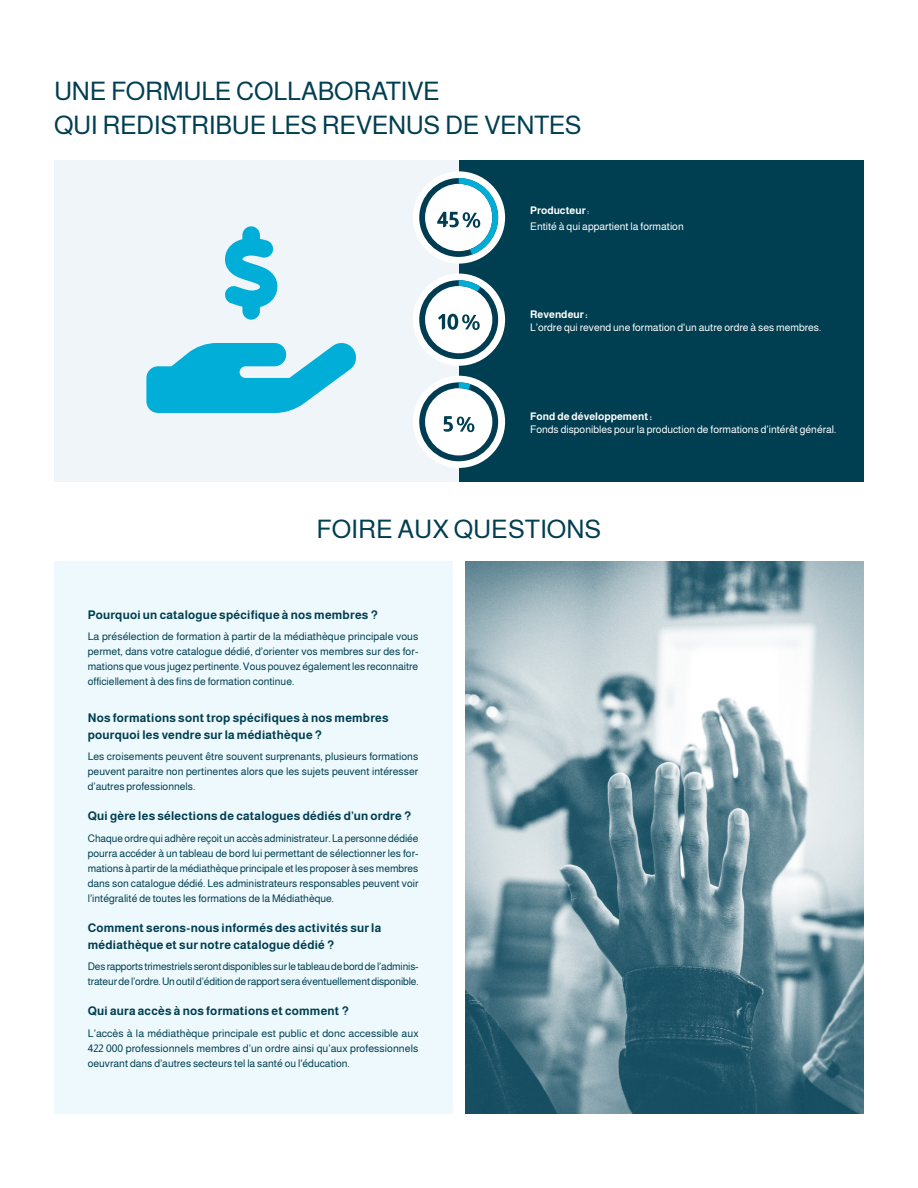
<style>
.page{position:relative;width:918px;height:1188px;background:#fff}
.page>*{position:absolute;margin:0;border:0;box-sizing:border-box;transform-origin:0 0}
.t1{font:25.5px/34.5px "Almarai";letter-spacing:-.01em;color:#003e51}
.texte{font:700 12px/16.5px "Almarai";letter-spacing:.015em;color:#003e51}
.texte_question{font:10.5px/15px "Almarai";color:#003e51;text-align:justify}
.texte-2{font:10.5px "Almarai";color:#fff}
.texte-3{font:700 10.5px "Almarai";color:#fff}
.s1{font-weight:400}
</style>
<div class="page">
<div style="left:55px;top:160px;width:404px;height:321px;background:#f0f5f9"></div>
<div style="left:459px;top:160px;width:405px;height:321px;background:#003e51"></div>
<div style="left:413px;top:171px;width:92px;height:93px;background:#fff;border-radius:50%"></div>
<div style="left:413px;top:274px;width:92px;height:92px;background:#fff;border-radius:50%"></div>
<div style="left:413px;top:376px;width:92px;height:92px;background:#fff;border-radius:50%"></div>
<svg style="left:419px;top:178px;width:79px;height:79px"></svg>
<svg style="left:419px;top:280px;width:79px;height:79px"></svg>
<svg style="left:419px;top:382px;width:79px;height:79px"></svg>
<div style="left:54px;top:561px;width:398px;height:553px;background:#edf9fc"></div>
<svg style="left:146px;top:226px;width:210px;height:187px"></svg>
<img style="left:466px;top:561px;width:398px;height:553px">
<p class="t1" style="left:54px;top:74px;width:529px">UNE FORMULE COLLABORATIVE<br>QUI REDISTRIBUE LES REVENUS DE VENTES</p>
<p class="texte-3" style="left:530px;top:202px;width:61px">Producteur<span class="s1">:</span></p>
<p class="texte-2" style="left:530px;top:219px;width:155px">Entité à qui appartient la formation</p>
<p class="texte-3" style="left:530px;top:306px;width:59px">Revendeur:</p>
<p class="texte-2" style="left:530px;top:320px;width:293px">L’ordre qui revend une formation d'un autre ordre à ses membres.</p>
<p class="texte-3" style="left:530px;top:408px;width:124px">Fond de développement:</p>
<p class="texte-2" style="left:530px;top:422px;width:308px">Fonds disponibles pour la production de formations d’intérêt général.</p>
<p class="t1" style="left:316px;top:512px;width:286px">FOIRE AUX QUESTIONS</p>
<p class="texte" style="left:88px;top:606px;width:292px">Pourquoi un catalogue spécifique à nos membres ?</p>
<p class="texte_question" style="left:88px;top:629px;width:332px">La présélection de formation à partir de la médiathèque principale vous permet, dans votre catalogue dédié, d’orienter vos membres sur des for&shy;mations que vous jugez pertinente. Vous pouvez également les reconnaitre officiellement à des fins de formation continue.</p>
<p class="texte" style="left:88px;top:710px;width:303px">Nos formations sont trop spécifiques à nos membres pourquoi les vendre sur la médiathèque ?</p>
<p class="texte_question" style="left:88px;top:749px;width:332px">Les croisements peuvent être souvent surprenants, plusieurs formations peuvent paraitre non pertinentes alors que les sujets peuvent intéresser d’autres professionnels.</p>
<p class="texte" style="left:88px;top:808px;width:325px">Qui gère les sélections de catalogues dédiés d’un ordre ?</p>
<p class="texte_question" style="left:88px;top:831px;width:332px">Chaque ordre qui adhère reçoit un accès administrateur. La personne dédiée pourra accéder à un tableau de bord lui permettant de sélectionner les for&shy;mations à partir de la médiathèque principale et les proposer à ses membres dans son catalogue dédié. Les administrateurs responsables peuvent voir l’intégralité de toutes les formations de la Médiathèque.</p>
<p class="texte" style="left:88px;top:920px;width:295px">Comment serons-nous informés des activités sur la médiathèque et sur notre catalogue dédié ?</p>
<p class="texte_question" style="left:88px;top:959px;width:332px">Des rapports trimestriels seront disponibles sur le tableau de bord de l’adminis&shy;trateur de l’ordre. Un outil d’édition de rapport sera éventuellement disponible.</p>
<p class="texte" style="left:88px;top:1003px;width:263px">Qui aura accès à nos formations et comment ?</p>
<p class="texte_question" style="left:88px;top:1026px;width:333px">L’accès à la médiathèque principale est public et donc accessible aux 422 000 professionnels membres d’un ordre ainsi qu’aux professionnels oeuvrant dans d’autres secteurs tel la santé ou l'éducation.</p>
</div>
